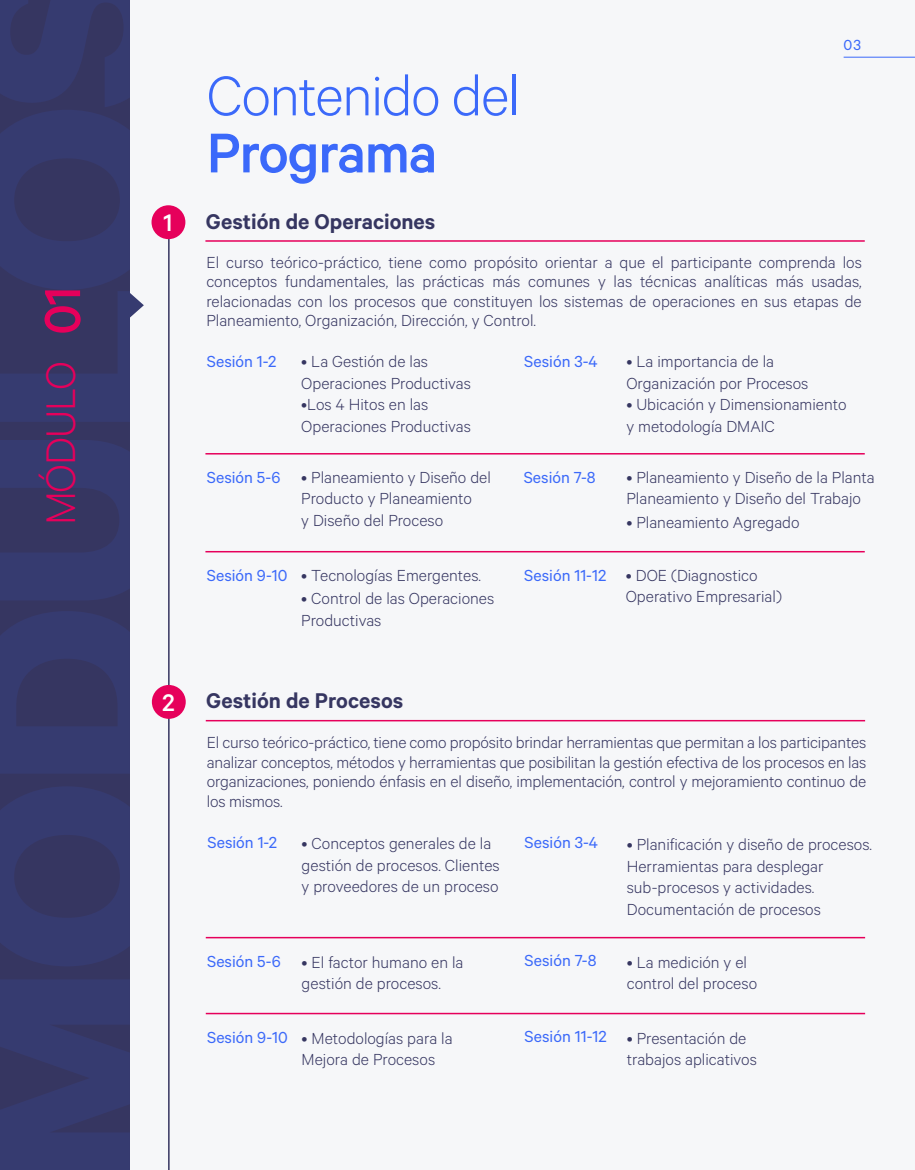
<style>
.page{position:relative;width:915px;height:1170px;background:#fff}
.page>*{position:absolute;margin:0;border:0;box-sizing:border-box;transform-origin:0 0}
.t1{font:300 63px "Calibre";letter-spacing:-.025em;color:#3b69fa}
.t2{font:500 63px "Calibre";letter-spacing:-.025em;color:#3b69fa}
.t3{font:500 57px "Calibre";color:#e6005b}
.t4{font:300 46.5px "Calibre";letter-spacing:-.025em;color:#e6005b}
.t5{font:500 27px "Calibre";color:#fff}
.t6{font:600 24px "Calibre";color:#363661}
.t7{font:300 18px/21.6px "Calibre";color:#363661}
.t8{font:18px "Calibre";color:#3b69fa}
.t9{font:16.5px "Calibre";color:#3b69fa}
.s1{font-weight:500;font-size:27px;color:#fff}
</style>
<div class="page">
<div style="left:0;top:0;width:914px;height:1169px;background:#f6f7f9"></div>
<div style="left:0;top:0;width:130px;height:1169px;background:#363661"></div>
<svg style="left:130px;top:293px;width:14px;height:25px"></svg>
<hr style="left:843px;top:57px;width:71px;height:1px;background:#3b69fa">
<hr style="left:205px;top:240px;width:659px;height:2px;background:#e6005b">
<hr style="left:205px;top:453px;width:659px;height:1px;background:#e6005b">
<hr style="left:205px;top:551px;width:659px;height:1px;background:#e6005b">
<hr style="left:168px;top:222px;width:1px;height:947px;background:#363661">
<div style="left:151px;top:205px;width:34px;height:34px;background:#e6005b;border-radius:50%"></div>
<hr style="left:206px;top:720px;width:658px;height:1px;background:#e6005b">
<div style="left:152px;top:685px;width:34px;height:33px;background:#e6005b;border-radius:50%"></div>
<hr style="left:206px;top:936px;width:658px;height:2px;background:#e6005b">
<hr style="left:206px;top:1012px;width:658px;height:2px;background:#e6005b">
<h2 class="t3" style="left:29px;top:335px;width:50px;rotate:-90deg">01</h2>
<h3 class="t4" style="left:34px;top:525px;width:165px;rotate:-90deg">MÓDULO</h3>
<h3 class="t5" style="left:164px;top:207px;width:10px">1</h3>
<h1 class="t1" style="left:206px;top:59px;width:315px">Contenido del</h1>
<h1 class="t2" style="left:206px;top:116px;width:232px">Programa</h1>
<h3 class="t6" style="left:206px;top:207px;width:231px">Gestión de Operaciones</h3>
<p class="t9" style="left:843px;top:36px;width:19px">03</p>
<p class="t7" style="left:206px;top:251px;width:656px;line-height:19.5px;text-align:justify">El curso teórico-práctico, tiene como propósito orientar a que el participante comprenda los conceptos fundamentales, las prácticas más comunes y las técnicas analíticas más usadas, relacionadas con los procesos que constituyen los sistemas de operaciones en sus etapas de Planeamiento, Organización, Dirección, y Control.</p>
<p class="t8" style="left:207px;top:351px;width:71px">Sesión 1-2</p>
<p class="t8" style="left:207px;top:466px;width:75px">Sesión 5-6</p>
<p class="t7" style="left:301px;top:350px;width:171px">• La Gestión de las<br>Operaciones Productivas</p>
<p class="t7" style="left:301px;top:393px;width:171px">•Los 4 Hitos en las<br>Operaciones Productivas</p>
<p class="t7" style="left:301px;top:465px;width:191px">• Planeamiento y Diseño del<br>Producto y Planeamiento<br>y Diseño del Proceso</p>
<p class="t8" style="left:207px;top:565px;width:82px">Sesión 9-10</p>
<p class="t7" style="left:301px;top:563px;width:181px">• Tecnologías Emergentes.</p>
<p class="t7" style="left:301px;top:587px;width:194px">• Control de las Operaciones<br>Productivas</p>
<p class="t8" style="left:524px;top:351px;width:75px">Sesión 3-4</p>
<p class="t8" style="left:523px;top:466px;width:73px">Sesión 7-8</p>
<p class="t8" style="left:524px;top:565px;width:83px">Sesión 11-12</p>
<p class="t7" style="left:626px;top:350px;width:183px">• La importancia de la<br>Organización por Procesos</p>
<p class="t7" style="left:626px;top:393px;width:221px">• Ubicación y Dimensionamiento y metodología DMAIC</p>
<p class="t7" style="left:626px;top:465px;width:250px">• Planeamiento y Diseño de la Planta<br>Planeamiento y Diseño del Trabajo</p>
<p class="t7" style="left:626px;top:510px;width:175px">• Planeamiento Agregado</p>
<p class="t7" style="left:625px;top:563px;width:157px">• DOE (Diagnostico<br>Operativo Empresarial)</p>
<h3 class="t6" style="left:162px;top:686px;width:242px"><span class="s1">2</span> Gestión de Procesos</h3>
<p class="t7" style="left:207px;top:732px;width:661px;line-height:19.5px;text-align:justify">El curso teórico-práctico, tiene como propósito brindar herramientas que permitan a los participantes analizar conceptos, métodos y herramientas que posibilitan la gestión efectiva de los procesos en las organizaciones, poniendo énfasis en el diseño, implementación, control y mejoramiento continuo de los mismos.</p>
<p class="t8" style="left:207px;top:831px;width:71px">Sesión 1-2</p>
<p class="t7" style="left:301px;top:831px;width:199px">• Conceptos generales de la gestión de procesos. Clientes y proveedores de un proceso</p>
<p class="t8" style="left:207px;top:950px;width:75px">Sesión 5-6</p>
<p class="t8" style="left:207px;top:1026px;width:82px">Sesión 9-10</p>
<p class="t7" style="left:301px;top:950px;width:163px">• El factor humano en la gestión de procesos.</p>
<p class="t7" style="left:301px;top:1026px;width:152px">• Metodologías para la<br>Mejora de Procesos</p>
<p class="t8" style="left:524px;top:832px;width:75px">Sesión 3-4</p>
<p class="t8" style="left:524px;top:949px;width:73px">Sesión 7-8</p>
<p class="t8" style="left:524px;top:1025px;width:83px">Sesión 11-12</p>
<p class="t7" style="left:626px;top:832px;width:247px">• Planificación y diseño de procesos.<br>Herramientas para desplegar sub-procesos y actividades.<br>Documentación de procesos</p>
<p class="t7" style="left:626px;top:950px;width:132px">• La medición y el control del proceso</p>
<p class="t7" style="left:626px;top:1026px;width:132px">• Presentación de trabajos aplicativos</p>
</div>
